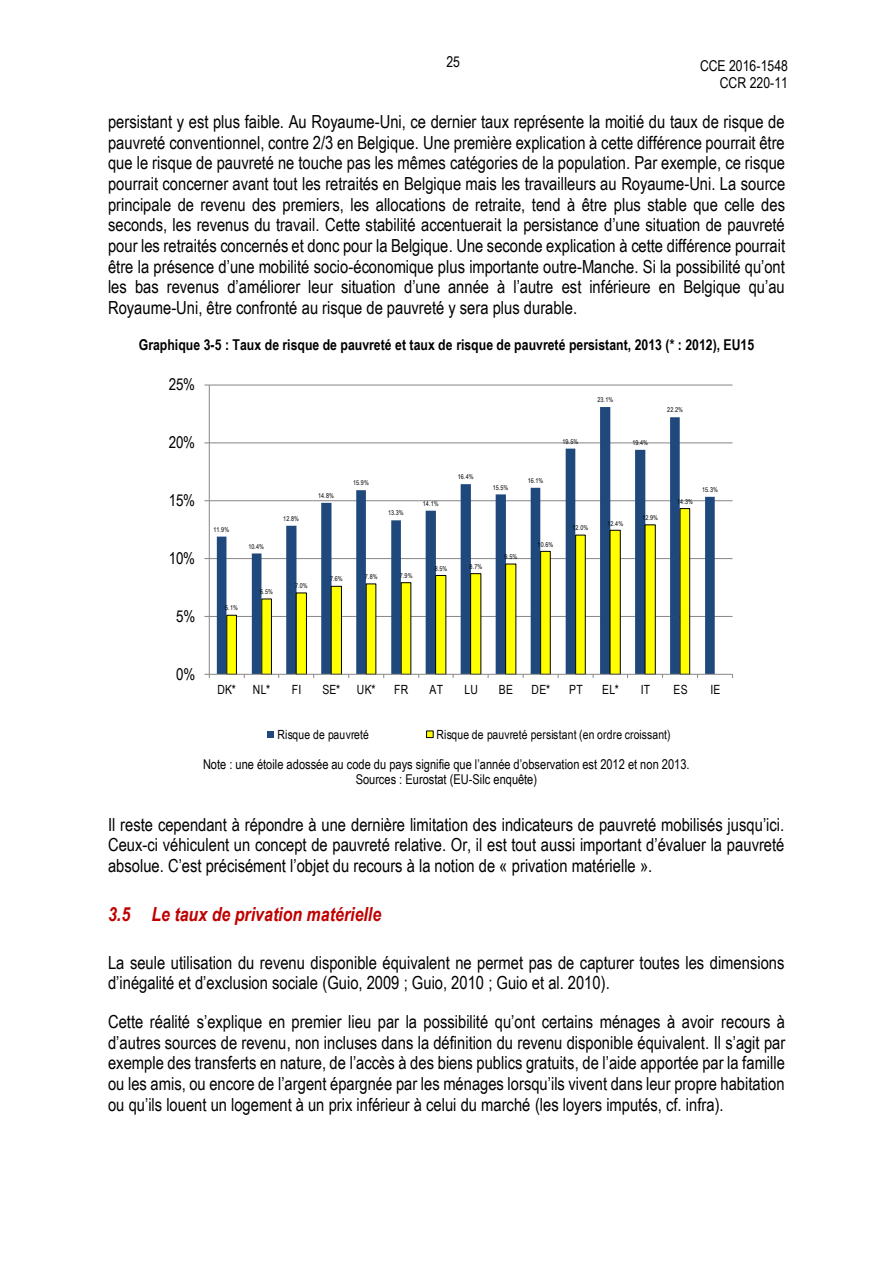
<style>
.page{position:relative;width:893px;height:1263px;background:#fff}
.page>*{position:absolute;margin:0;border:0;box-sizing:border-box;transform-origin:0 0}
.t1{font:italic 700 19.5px "Arial Narrow";color:#c00000}
.t2{font:18px/20.7px "Arial Narrow";color:#000;text-align:justify}
.t3{font:16.35px "Arial Narrow";letter-spacing:-.01em;color:#000}
.t4{font:700 15px "Arial Narrow";color:#000}
.t5{font:15px/17.1px "Arial Narrow";color:#000;text-align:right}
.t6{font:13.5px "Arial Narrow";color:#000}
.t7{font:12.6px "Arial Narrow";letter-spacing:.02em;color:#000}
.t8{font:6.6px "Arial Narrow";color:#000}
</style>
<div class="page">
<hr style="left:209px;top:616px;width:524px;height:1px;background:#868686">
<hr style="left:209px;top:558px;width:524px;height:1px;background:#868686">
<hr style="left:209px;top:500px;width:524px;height:1px;background:#868686">
<hr style="left:209px;top:443px;width:524px;height:1px;background:#868686">
<hr style="left:209px;top:385px;width:524px;height:1px;background:#868686">
<svg style="left:217px;top:407px;width:498px;height:267px"></svg>
<svg style="left:226px;top:508px;width:464px;height:166px"></svg>
<hr style="left:209px;top:385px;width:1px;height:289px;background:#868686">
<hr style="left:209px;top:674px;width:524px;height:1px;background:#868686">
<svg style="left:204px;top:674px;width:6px;height:4px"></svg>
<div style="left:268px;top:731px;width:6px;height:7px;background:#1f497d"></div>
<div style="left:427px;top:731px;width:6px;height:7px;background:#ff0"></div>
<div style="left:426px;top:731px;width:7px;height:7px;border:1px solid #000"></div>
<p class="t5" style="left:446px;top:53px;width:15px">25</p>
<p class="t5" style="left:700px;top:57px;width:89px">CCE 2016-1548<br>CCR 220-11</p>
<p class="t2" style="left:108px;top:111px;width:679px">persistant y est plus faible. Au Royaume-Uni, ce dernier taux représente la moitié du taux de risque de pauvreté conventionnel, contre 2/3 en Belgique. Une première explication à cette différence pourrait être que le risque de pauvreté ne touche pas les mêmes catégories de la population. Par exemple, ce risque pourrait concerner avant tout les retraités en Belgique mais les travailleurs au Royaume-Uni. La source principale de revenu des premiers, les allocations de retraite, tend à être plus stable que celle des seconds, les revenus du travail. Cette stabilité accentuerait la persistance d’une situation de pauvreté pour les retraités concernés et donc pour la Belgique. Une seconde explication à cette différence pourrait être la présence d’une mobilité socio-économique plus importante outre-Manche. Si la possibilité qu’ont les bas revenus d’améliorer leur situation d’une année à l’autre est inférieure en Belgique qu’au Royaume-Uni, être confronté au risque de pauvreté y sera plus durable.</p>
<p class="t4" style="left:139px;top:336px;width:617px">Graphique 3-5 : Taux de risque de pauvreté et taux de risque de pauvreté persistant, 2013 (* : 2012), EU15</p>
<p class="t3" style="left:169px;top:375px;width:28px">25%</p>
<p class="t3" style="left:169px;top:433px;width:28px">20%</p>
<p class="t3" style="left:169px;top:491px;width:28px">15%</p>
<p class="t3" style="left:169px;top:549px;width:28px">10%</p>
<p class="t3" style="left:176px;top:607px;width:21px">5%</p>
<p class="t3" style="left:176px;top:665px;width:21px">0%</p>
<p class="t8" style="left:563px;top:437px;width:17px">19.5%</p>
<p class="t8" style="left:597px;top:396px;width:17px">23.1%</p>
<p class="t8" style="left:632px;top:438px;width:17px">19.4%</p>
<p class="t8" style="left:667px;top:406px;width:17px">22.2%</p>
<p class="t8" style="left:213px;top:525px;width:17px">11.9%</p>
<p class="t8" style="left:248px;top:543px;width:17px">10.4%</p>
<p class="t8" style="left:225px;top:604px;width:14px">5.1%</p>
<p class="t8" style="left:260px;top:588px;width:14px">6.5%</p>
<p class="t8" style="left:283px;top:515px;width:17px">12.8%</p>
<p class="t8" style="left:318px;top:492px;width:17px">14.8%</p>
<p class="t8" style="left:353px;top:479px;width:17px">15.9%</p>
<p class="t8" style="left:388px;top:509px;width:17px">13.3%</p>
<p class="t8" style="left:295px;top:582px;width:14px">7.0%</p>
<p class="t8" style="left:330px;top:575px;width:14px">7.6%</p>
<p class="t8" style="left:365px;top:573px;width:14px">7.8%</p>
<p class="t8" style="left:400px;top:572px;width:14px">7.9%</p>
<p class="t8" style="left:423px;top:500px;width:17px">14.1%</p>
<p class="t8" style="left:458px;top:473px;width:17px">16.4%</p>
<p class="t8" style="left:493px;top:484px;width:17px">15.5%</p>
<p class="t8" style="left:528px;top:477px;width:17px">16.1%</p>
<p class="t8" style="left:435px;top:565px;width:14px">8.5%</p>
<p class="t8" style="left:470px;top:562px;width:14px">8.7%</p>
<p class="t8" style="left:505px;top:553px;width:14px">9.5%</p>
<p class="t8" style="left:538px;top:540px;width:17px">10.6%</p>
<p class="t8" style="left:573px;top:524px;width:17px">12.0%</p>
<p class="t8" style="left:607px;top:520px;width:17px">12.4%</p>
<p class="t8" style="left:642px;top:514px;width:17px">12.9%</p>
<p class="t8" style="left:677px;top:498px;width:17px">14.3%</p>
<p class="t8" style="left:702px;top:486px;width:17px">15.3%</p>
<p class="t7" style="left:217px;top:683px;width:20px">DK*</p>
<p class="t7" style="left:253px;top:683px;width:19px">NL*</p>
<p class="t7" style="left:292px;top:683px;width:11px">FI</p>
<p class="t7" style="left:322px;top:683px;width:19px">SE*</p>
<p class="t7" style="left:357px;top:683px;width:20px">UK*</p>
<p class="t7" style="left:394px;top:683px;width:16px">FR</p>
<p class="t7" style="left:429px;top:683px;width:15px">AT</p>
<p class="t7" style="left:464px;top:683px;width:15px">LU</p>
<p class="t7" style="left:499px;top:683px;width:16px">BE</p>
<p class="t7" style="left:532px;top:683px;width:20px">DE*</p>
<p class="t7" style="left:569px;top:683px;width:15px">PT</p>
<p class="t7" style="left:602px;top:683px;width:18px">EL*</p>
<p class="t7" style="left:641px;top:683px;width:11px">IT</p>
<p class="t7" style="left:674px;top:683px;width:16px">ES</p>
<p class="t7" style="left:710px;top:683px;width:11px">IE</p>
<p class="t7" style="left:277px;top:728px;width:93px">Risque de pauvreté</p>
<p class="t7" style="left:436px;top:728px;width:236px">Risque de pauvreté persistant (en ordre croissant)</p>
<p class="t6" style="left:203px;top:756px;width:488px">Note : une étoile adossée au code du pays signifie que l’année d’observation est 2012 et non 2013.</p>
<p class="t6" style="left:356px;top:772px;width:183px">Sources : Eurostat (EU-Silc enquête)</p>
<p class="t2" style="left:108px;top:814px;width:678px">Il reste cependant à répondre à une dernière limitation des indicateurs de pauvreté mobilisés jusqu’ici.<br>Ceux-ci véhiculent un concept de pauvreté relative. Or, il est tout aussi important d’évaluer la pauvreté absolue. C’est précisément l’objet du recours à la notion de « privation matérielle ».</p>
<h2 class="t1" style="left:108px;top:903px;width:275px">3.5 Le taux de privation matérielle</h2>
<p class="t2" style="left:108px;top:952px;width:678px">La seule utilisation du revenu disponible équivalent ne permet pas de capturer toutes les dimensions d’inégalité et d’exclusion sociale (Guio, 2009 ; Guio, 2010 ; Guio et al. 2010).</p>
<p class="t2" style="left:108px;top:1011px;width:679px">Cette réalité s’explique en premier lieu par la possibilité qu’ont certains ménages à avoir recours à d’autres sources de revenu, non incluses dans la définition du revenu disponible équivalent. Il s’agit par exemple des transferts en nature, de l’accès à des biens publics gratuits, de l’aide apportée par la famille ou les amis, ou encore de l’argent épargnée par les ménages lorsqu’ils vivent dans leur propre habitation ou qu’ils louent un logement à un prix inférieur à celui du marché (les loyers imputés, cf. infra).</p>
</div>
